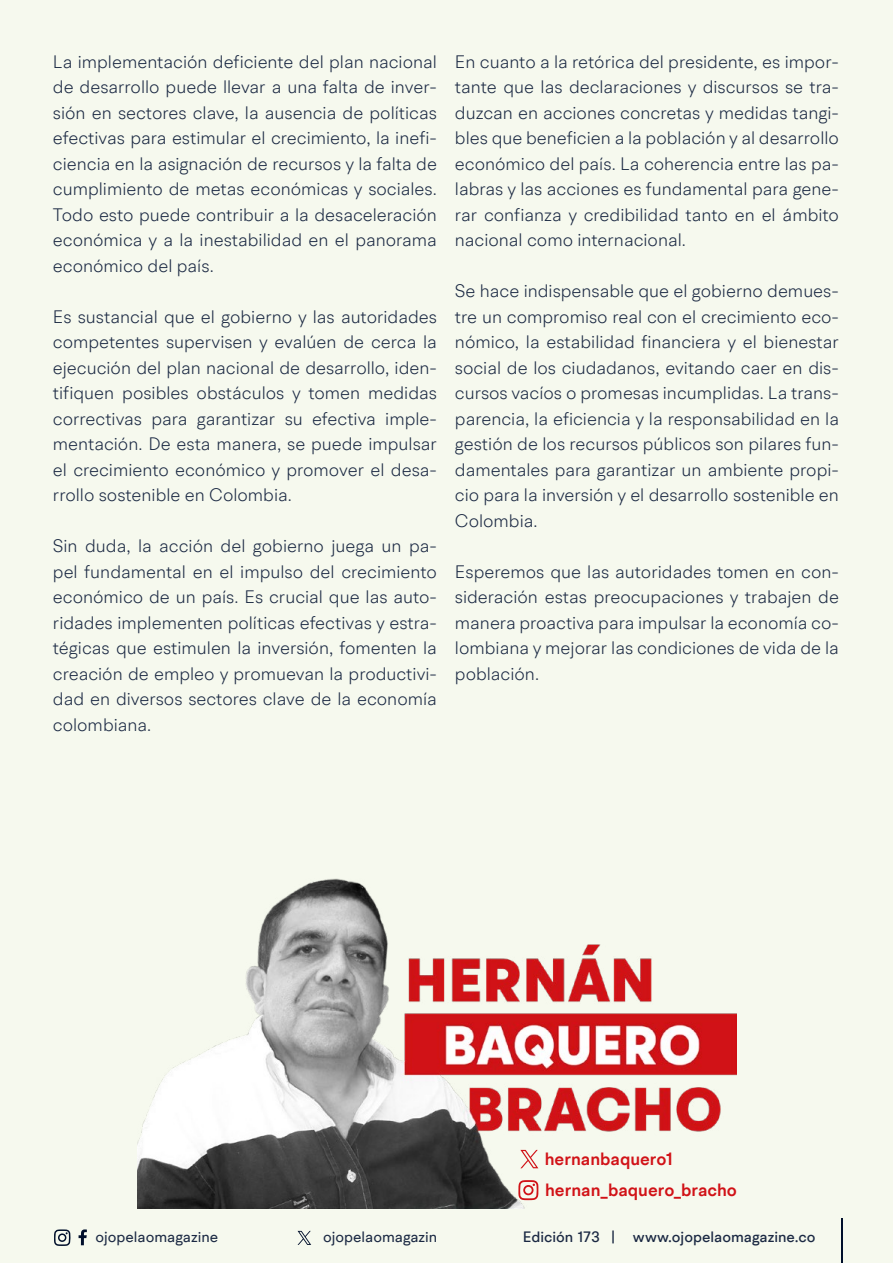
<style>
.page{position:relative;width:893px;height:1263px;background:#f6f9ee}
.page>*{position:absolute;margin:0;border:0;box-sizing:border-box;transform-origin:0 0}
.t1{font:300 18px/25.5px "BR Hendrix";color:#1b2943;text-align:justify}
.t2{font:600 17.4px "BR Hendrix";color:#d11217}
.t3{font:500 15px "BR Hendrix";color:#1b2943}
.t4{font:15px "BR Hendrix";color:#1b2943}
</style>
<div class="page">
<svg style="left:79px;top:1229px;width:8px;height:16px"></svg>
<svg style="left:54px;top:1229px;width:17px;height:17px"></svg>
<hr style="left:841px;top:1219px;width:1px;height:44px;background:#000f2b">
<svg style="left:298px;top:1231px;width:13px;height:14px"></svg>
<img style="left:138px;top:879px;width:598px;height:330px">
<svg style="left:518px;top:1180px;width:21px;height:20px"></svg>
<svg style="left:520px;top:1150px;width:18px;height:18px"></svg>
<p class="t1" style="left:53px;top:48px;width:386px">La implementación deficiente del plan nacional de desarrollo puede llevar a una falta de inver&shy;sión en sectores clave, la ausencia de políticas efectivas para estimular el crecimiento, la inefi&shy;ciencia en la asignación de recursos y la falta de cumplimiento de metas económicas y sociales.<br>Todo esto puede contribuir a la desaceleración económica y a la inestabilidad en el panorama económico del país.</p>
<p class="t1" style="left:53px;top:303px;width:386px">Es sustancial que el gobierno y las autoridades competentes supervisen y evalúen de cerca la ejecución del plan nacional de desarrollo, iden&shy;tifiquen posibles obstáculos y tomen medidas correctivas para garantizar su efectiva imple&shy;mentación. De esta manera, se puede impulsar el crecimiento económico y promover el desa&shy;rrollo sostenible en Colombia.</p>
<p class="t1" style="left:53px;top:533px;width:386px">Sin duda, la acción del gobierno juega un pa&shy;pel fundamental en el impulso del crecimiento económico de un país. Es crucial que las auto&shy;ridades implementen políticas efectivas y estra&shy;tégicas que estimulen la inversión, fomenten la creación de empleo y promuevan la productivi&shy;dad en diversos sectores clave de la economía colombiana.</p>
<p class="t1" style="left:455px;top:49px;width:386px">En cuanto a la retórica del presidente, es impor&shy;tante que las declaraciones y discursos se tra&shy;duzcan en acciones concretas y medidas tangi&shy;bles que beneficien a la población y al desarrollo económico del país. La coherencia entre las pa&shy;labras y las acciones es fundamental para gene&shy;rar confianza y credibilidad tanto en el ámbito nacional como internacional.</p>
<p class="t1" style="left:455px;top:278px;width:386px">Se hace indispensable que el gobierno demues&shy;tre un compromiso real con el crecimiento eco&shy;nómico, la estabilidad financiera y el bienestar social de los ciudadanos, evitando caer en dis&shy;cursos vacíos o promesas incumplidas. La trans&shy;parencia, la eficiencia y la responsabilidad en la gestión de los recursos públicos son pilares fun&shy;damentales para garantizar un ambiente propi&shy;cio para la inversión y el desarrollo sostenible en Colombia.</p>
<p class="t1" style="left:455px;top:559px;width:386px">Esperemos que las autoridades tomen en con&shy;sideración estas preocupaciones y trabajen de manera proactiva para impulsar la economía co&shy;lombiana y mejorar las condiciones de vida de la población.</p>
<p class="t2" style="left:545px;top:1148px;width:130px">hernanbaquero1</p>
<p class="t2" style="left:545px;top:1179px;width:193px">hernan_baquero_bracho</p>
<p class="t4" style="left:96px;top:1227px;width:124px">ojopelaomagazine</p>
<p class="t4" style="left:323px;top:1227px;width:116px">ojopelaomagazin</p>
<p class="t3" style="left:523px;top:1227px;width:294px">Edición 173 | www.ojopelaomagazine.co</p>
</div>
